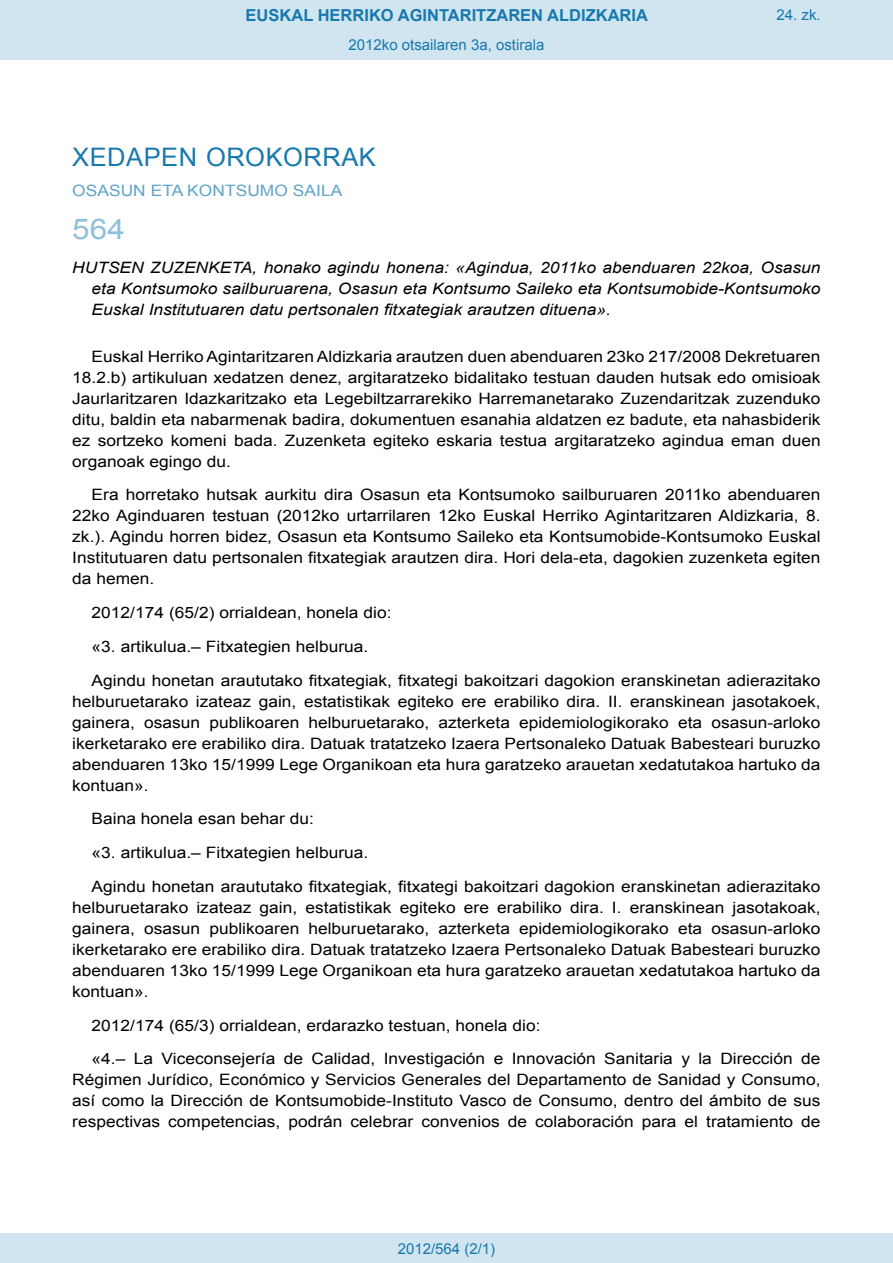
<style>
.page{position:relative;width:893px;height:1263px;background:#fff}
.page>*{position:absolute;margin:0;border:0;box-sizing:border-box;transform-origin:0 0}
.BOPVOrden{font:28.5px "Arial";color:#90c0db;scale:1.11 1}
.BOPVSeccion{font:25.5px "Arial";letter-spacing:.02em;color:#1879ad}
.t1{font:700 16.5px "Arial";color:#1879ad}
.BOPVDetalle{font:15.6px/21px "Arial";color:#000;text-align:justify;scale:1.11 1}
.BOPVTitulo{font:italic 15.6px/21px "Arial";color:#000;text-align:justify;scale:1.11 1}
.BOPVOrganismo{font:15.6px "Arial";letter-spacing:.005em;color:#5ea4ca;scale:1.11 1}
.Paginacion_Centro{font:15px "Arial";color:#1879ad}
</style>
<div class="page">
<div style="left:0;top:0;width:893px;height:60px;background:#d0e5f0"></div>
<div style="left:0;top:1233px;width:893px;height:30px;background:#d0e5f0"></div>
<p class="t1" style="left:246px;top:4px;width:404px">EUSKAL HERRIKO AGINTARITZAREN ALDIZKARIA</p>
<p class="Paginacion_Centro" style="left:348px;top:35px;width:197px">2012ko otsailaren 3a, ostirala</p>
<p class="Paginacion_Centro" style="left:776px;top:5px;width:46px">24. zk.</p>
<p class="BOPVSeccion" style="left:72px;top:141px;width:305px">XEDAPEN OROKORRAK</p>
<p class="BOPVOrganismo" style="left:72px;top:181px;width:245px">OSASUN ETA KONTSUMO SAILA</p>
<p class="BOPVOrden" style="left:72px;top:211px;width:49px">564</p>
<p class="BOPVTitulo" style="left:92px;top:257px;width:658px;text-indent:-19px">HUTSEN ZUZENKETA, honako agindu honena: «Agindua, 2011ko abenduaren 22koa, Osasun eta Kontsumoko sailburuarena, Osasun eta Kontsumo Saileko eta Kontsumobide-Kontsumoko Euskal Institutuaren datu pertsonalen fitxategiak arautzen dituena».</p>
<p class="BOPVDetalle" style="left:72px;top:346px;width:676px;text-indent:19px">Euskal Herriko Agintaritzaren Aldizkaria arautzen duen abenduaren 23ko 217/2008 Dekretuaren 18.2.b) artikuluan xedatzen denez, argitaratzeko bidalitako testuan dauden hutsak edo omisioak Jaurlaritzaren Idazkaritzako eta Legebiltzarrarekiko Harremanetarako Zuzendaritzak zuzenduko ditu, baldin eta nabarmenak badira, dokumentuen esanahia aldatzen ez badute, eta nahasbiderik ez sortzeko komeni bada. Zuzenketa egiteko eskaria testua argitaratzeko agindua eman duen organoak egingo du.</p>
<p class="BOPVDetalle" style="left:72px;top:484px;width:676px;text-indent:19px">Era horretako hutsak aurkitu dira Osasun eta Kontsumoko sailburuaren 2011ko abenduaren 22ko Aginduaren testuan (2012ko urtarrilaren 12ko Euskal Herriko Agintaritzaren Aldizkaria, 8. zk.). Agindu horren bidez, Osasun eta Kontsumo Saileko eta Kontsumobide-Kontsumoko Euskal Institutuaren datu pertsonalen fitxategiak arautzen dira. Hori dela-eta, dagokien zuzenketa egiten da hemen.</p>
<p class="BOPVDetalle" style="left:92px;top:602px;width:272px">2012/174 (65/2) orrialdean, honela dio:</p>
<p class="BOPVDetalle" style="left:92px;top:636px;width:251px">«3. artikulua.– Fitxategien helburua.</p>
<p class="BOPVDetalle" style="left:72px;top:670px;width:676px;text-indent:19px">Agindu honetan araututako fitxategiak, fitxategi bakoitzari dagokion eranskinetan adierazitako helburuetarako izateaz gain, estatistikak egiteko ere erabiliko dira. II. eranskinean jasotakoek, gainera, osasun publikoaren helburuetarako, azterketa epidemiologikorako eta osasun-arloko ikerketarako ere erabiliko dira. Datuak tratatzeko Izaera Pertsonaleko Datuak Babesteari buruzko abenduaren 13ko 15/1999 Lege Organikoan eta hura garatzeko arauetan xedatutakoa hartuko da kontuan».</p>
<p class="BOPVDetalle" style="left:92px;top:808px;width:202px">Baina honela esan behar du:</p>
<p class="BOPVDetalle" style="left:92px;top:842px;width:251px">«3. artikulua.– Fitxategien helburua.</p>
<p class="BOPVDetalle" style="left:72px;top:876px;width:676px;text-indent:19px">Agindu honetan araututako fitxategiak, fitxategi bakoitzari dagokion eranskinetan adierazitako helburuetarako izateaz gain, estatistikak egiteko ere erabiliko dira. I. eranskinean jasotakoak, gainera, osasun publikoaren helburuetarako, azterketa epidemiologikorako eta osasun-arloko ikerketarako ere erabiliko dira. Datuak tratatzeko Izaera Pertsonaleko Datuak Babesteari buruzko abenduaren 13ko 15/1999 Lege Organikoan eta hura garatzeko arauetan xedatutakoa hartuko da kontuan».</p>
<p class="BOPVDetalle" style="left:92px;top:1015px;width:406px">2012/174 (65/3) orrialdean, erdarazko testuan, honela dio:</p>
<p class="BOPVDetalle" style="left:72px;top:1048px;width:676px;text-indent:19px">«4.– La Viceconsejería de Calidad, Investigación e Innovación Sanitaria y la Dirección de Régimen Jurídico, Económico y Servicios Generales del Departamento de Sanidad y Consumo, así como la Dirección de Kontsumobide-Instituto Vasco de Consumo, dentro del ámbito de sus respectivas competencias, podrán celebrar convenios de colaboración para el tratamiento de</p>
<p class="Paginacion_Centro" style="left:398px;top:1238px;width:99px">2012/564 (2/1)</p>
</div>
